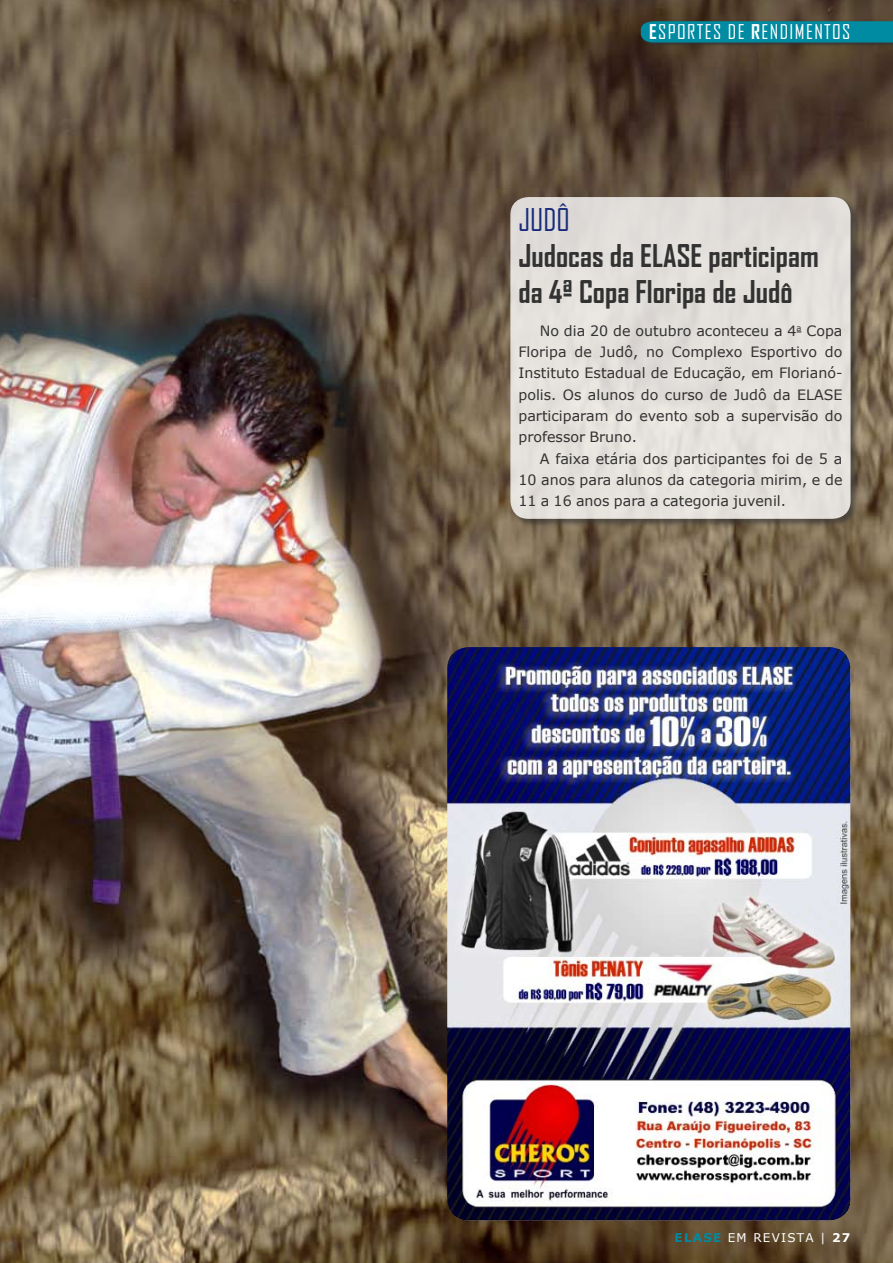
<style>
.page{position:relative;width:893px;height:1263px;background:#fff}
.page>*{position:absolute;margin:0;border:0;box-sizing:border-box;transform-origin:0 0}
.t1{font:700 30px/36px "Agency FB";color:#323232}
.t2{font:30px "Agency FB";color:#182c7b}
.t3{font:19.5px "Agency FB";letter-spacing:.07em;color:#fff}
.t4{font:14.25px/21.3px "Verdana";color:#323232;text-align:justify}
.t5{font:700 12px "Verdana";letter-spacing:.1em;color:#008ba2}
.t6{font:12px "Verdana";color:#fff}
.t7{font:700 12px "Verdana";color:#fff}
.s1{font-weight:700}
.s2{font-weight:400;color:#fff}
.s3{font-weight:400}
</style>
<div class="page">
<img style="left:0;top:0;width:893px;height:1263px">
<img style="left:447px;top:647px;width:403px;height:573px;border-radius:21px">
<div style="left:639px;top:20px;width:254px;height:28px;background:#323232;opacity:.75"></div>
<svg style="left:641px;top:21px;width:252px;height:22px;background:#02879d"></svg>
<div style="left:509px;top:196px;width:351px;height:333px;background:#323232;opacity:.75"></div>
<div style="left:510px;top:197px;width:340px;height:322px;background:#e3e0dc;border-radius:18px"></div>
<h2 class="t3" style="left:649px;top:20px;width:203px"><span class="s1">e</span>SPORTES DE <span class="s1">R</span>ENDIMENTOS</h2>
<h1 class="t2" style="left:518px;top:202px;width:53px">JUDÔ</h1>
<h1 class="t1" style="left:518px;top:237px;width:135px">Judocas da ELASE</h1>
<h1 class="t1" style="left:518px;top:237px;width:302px;text-indent:190px">participam da 4ª Copa Floripa de Judô</h1>
<p class="t4" style="left:518px;top:320px;width:326px;text-indent:21px">No dia 20 de outubro aconteceu a 4<sup>a</sup> Copa Floripa de Judô, no Complexo Esportivo do Instituto Estadual de Educação, em Florianó&shy;polis. Os alunos do curso de Judô da ELASE participaram do evento sob a supervisão do professor Bruno.</p>
<p class="t4" style="left:518px;top:447px;width:326px;text-indent:21px">A faixa etária dos participantes foi de 5 a 10 anos para alunos da categoria mirim, e de 11 a 16 anos para a categoria juvenil.</p>
<p class="t5" style="left:675px;top:1230px;width:63px">ELASE <span class="s2">em</span></p>
<p class="t6" style="left:753px;top:1230px;width:37px">revista</p>
<p class="t7" style="left:820px;top:1230px;width:30px"><span class="s3">|</span> 27</p>
</div>
